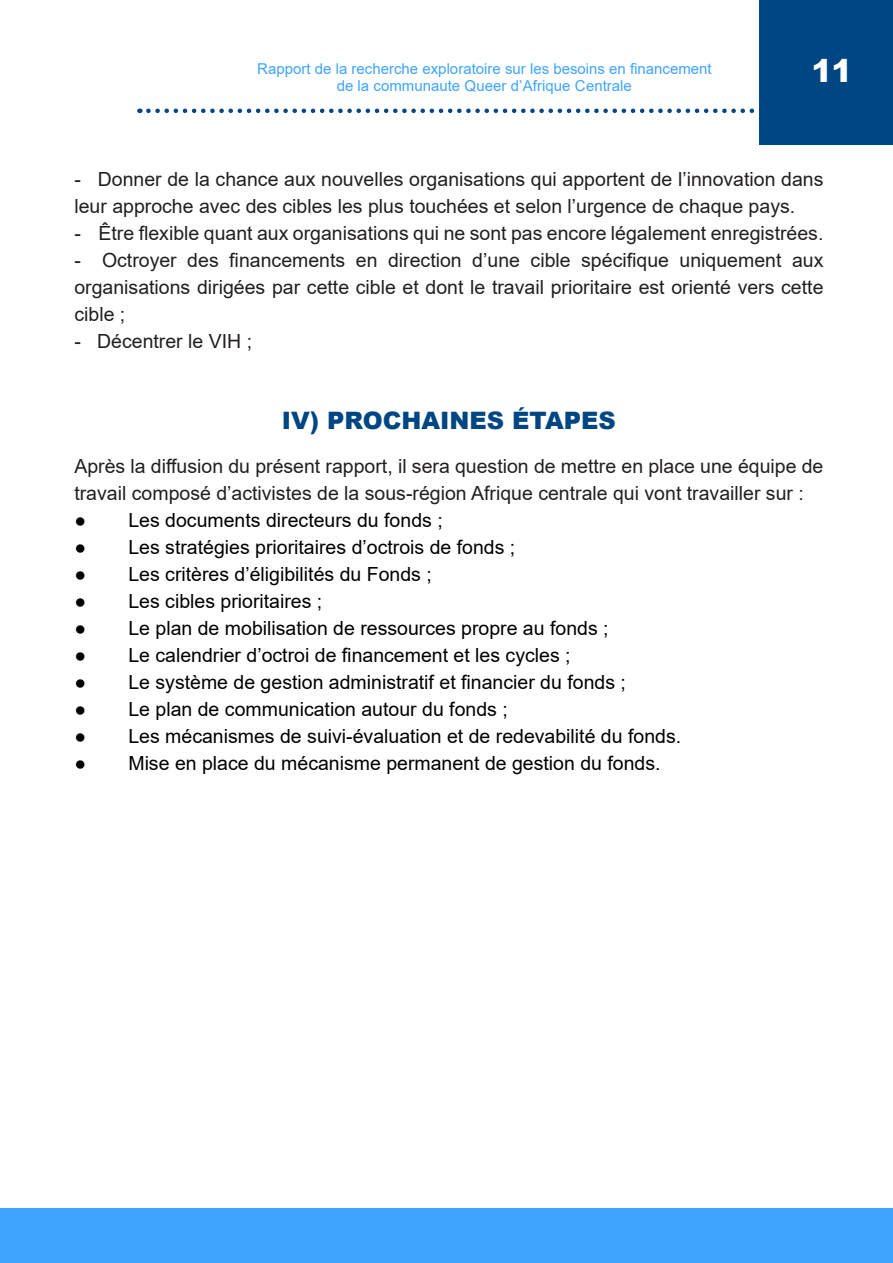
<style>
.page{position:relative;width:893px;height:1263px;background:#fff}
.page>*{position:absolute;margin:0;border:0;box-sizing:border-box;transform-origin:0 0}
.t1{font:900 31.5px "Arial";color:#fff}
.t2{font:900 24px "Arial";color:#004682}
.t3{font:19.5px/27px "Arial";color:#231f20}
.t4{font:19.5px "Arial";color:#000001}
.t5{font:15px/16.5px "Arial";color:#3fa4fe;text-align:center}
</style>
<div class="page">
<div style="left:760px;top:0;width:133px;height:145px;background:#004682"></div>
<svg style="left:148px;top:109px;width:612px;height:4px"></svg>
<div style="left:0;top:1209px;width:893px;height:54px;background:#3fa4fe"></div>
<p class="t5" style="left:257px;top:60px;width:456px">Rapport de la recherche exploratoire sur les besoins en financement de la communaute Queer d’Afrique Centrale</p>
<h1 class="t1" style="left:811px;top:48px;width:42px">11</h1>
<p class="t3" style="left:74px;top:166px;width:751px">- Donner de la chance aux nouvelles organisations qui apportent de l’innovation dans leur approche avec des cibles les plus touchées et selon l’urgence de chaque pays.</p>
<p class="t3" style="left:74px;top:220px;width:751px">- Être flexible quant aux organisations qui ne sont pas encore légalement enregistrées.</p>
<p class="t3" style="left:74px;top:247px;width:751px;text-align:justify">- Octroyer des financements en direction d’une cible spécifique uniquement aux organisations dirigées par cette cible et dont le travail prioritaire est orienté vers cette cible ;</p>
<p class="t3" style="left:74px;top:328px;width:179px">- Décentrer le VIH ;</p>
<p class="t2" style="left:282px;top:403px;width:335px">IV) PROCHAINES ÉTAPES</p>
<p class="t3" style="left:74px;top:452px;width:751px">Après la diffusion du présent rapport, il sera question de mettre en place une équipe de travail composé d’activistes de la sous-région Afrique centrale qui vont travailler sur :</p>
<p class="t4" style="left:74px;top:507px;width:370px">● Les documents directeurs du fonds ;</p>
<p class="t4" style="left:74px;top:534px;width:442px">● Les stratégies prioritaires d’octrois de fonds ;</p>
<p class="t4" style="left:74px;top:561px;width:359px">● Les critères d’éligibilités du Fonds ;</p>
<p class="t4" style="left:74px;top:588px;width:249px">● Les cibles prioritaires ;</p>
<p class="t4" style="left:74px;top:615px;width:536px">● Le plan de mobilisation de ressources propre au fonds ;</p>
<p class="t4" style="left:74px;top:642px;width:498px">● Le calendrier d’octroi de financement et les cycles ;</p>
<p class="t4" style="left:74px;top:669px;width:553px">● Le système de gestion administratif et financier du fonds ;</p>
<p class="t4" style="left:74px;top:696px;width:435px">● Le plan de communication autour du fonds ;</p>
<p class="t4" style="left:74px;top:723px;width:608px">● Les mécanismes de suivi-évaluation et de redevabilité du fonds.</p>
<p class="t4" style="left:74px;top:750px;width:588px">● Mise en place du mécanisme permanent de gestion du fonds.</p>
</div>
